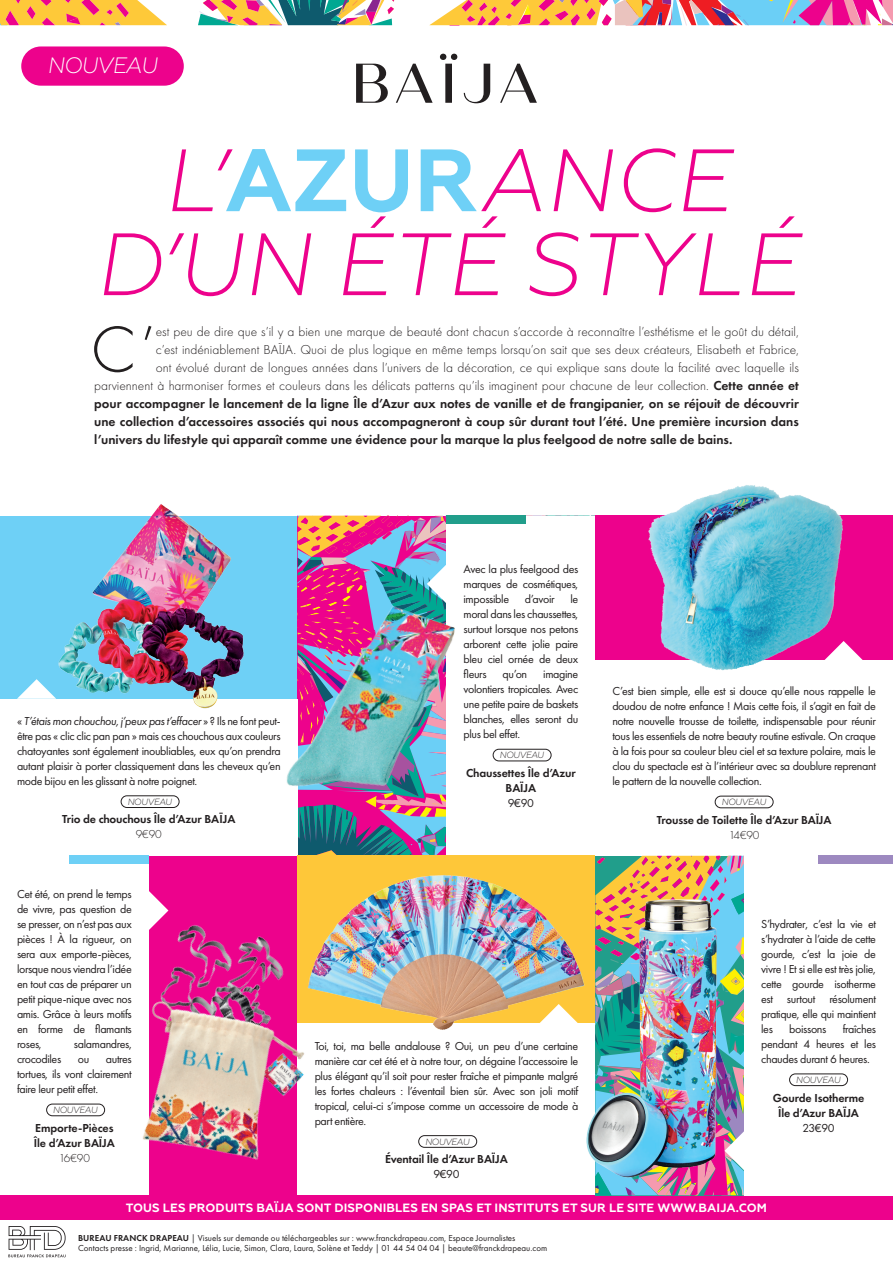
<style>
.page{position:relative;width:893px;height:1263px;background:#fff}
.page>*{position:absolute;margin:0;border:0;box-sizing:border-box;transform-origin:0 0}
.t1{font:italic 300 88.2px/84px "Geometria";color:#ed028c;text-align:center}
.t2{font:300 67.5px "Futura PT";color:#231f20}
.t3{font:italic 300 22.2px "Geometria";letter-spacing:-.05em;color:#fff}
.t4{font:300 13.5px "Futura PT";color:#231f20}
.t5{font:600 13.5px "Futura PT";color:#231f20}
.t6{font:12px/15px "Futura PT";letter-spacing:-.03em;color:#231f20;text-align:justify}
.t7{font:600 12px/15px "Futura PT";letter-spacing:-.01em;color:#231f20;text-align:center}
.t8{font:700 12px "Geometria";letter-spacing:.01em;color:#fff}
.t9{font:300 12px "Futura PT";letter-spacing:-.01em;color:#231f20}
.t10{font:9px/10.5px "Futura PT";color:#231f20}
.t11{font:italic 300 9px "Geometria";letter-spacing:-.05em;color:#231f20}
.s1{font-weight:700;font-style:normal;color:#6ed0f6}
.s2{font-weight:600}
.s3{font-style:italic}
</style>
<div class="page">
<div style="left:21px;top:46px;width:163px;height:40px;background:#ed028c;border-radius:20px"></div>
<svg style="left:8px;top:1226px;width:58px;height:31px"></svg>
<div style="left:0;top:1195px;width:893px;height:24px;background:#ed028c"></div>
<svg style="left:356px;top:64px;width:32px;height:39px"></svg>
<svg style="left:396px;top:64px;width:37px;height:39px"></svg>
<svg style="left:440px;top:54px;width:17px;height:49px"></svg>
<svg style="left:464px;top:64px;width:26px;height:39px"></svg>
<svg style="left:500px;top:64px;width:37px;height:39px"></svg>
<div style="left:0;top:516px;width:298px;height:339px;background:#6ed0f6"></div>
<div style="left:0;top:699px;width:298px;height:156px;background:#fff"></div>
<div style="left:121px;top:795px;width:58px;height:13px;border:1px solid #231f20;border-radius:6px"></div>
<img style="left:58px;top:504px;width:174px;height:205px">
<img style="left:232px;top:538px;width:66px;height:248px">
<svg style="left:17px;top:679px;width:39px;height:20px"></svg>
<div style="left:595px;top:516px;width:298px;height:339px;background:#ed028c"></div>
<div style="left:595px;top:660px;width:298px;height:196px;background:#fff"></div>
<img style="left:636px;top:485px;width:216px;height:163px">
<svg style="left:824px;top:641px;width:39px;height:19px"></svg>
<div style="left:789px;top:1074px;width:59px;height:12px;border:1px solid #231f20;border-radius:6px"></div>
<img style="left:298px;top:516px;width:491px;height:680px">
<svg style="left:198px;top:0;width:196px;height:25px"></svg>
<svg style="left:0;top:0;width:167px;height:26px;background:#fbb55d"></svg>
<svg style="left:429px;top:0;width:464px;height:26px;background:#d89894"></svg>
<div style="left:819px;top:855px;width:74px;height:8px;background:#9d89c0"></div>
<div style="left:69px;top:855px;width:80px;height:8px;background:#6ed0f6"></div>
<div style="left:446px;top:516px;width:80px;height:8px;background:#219e8b"></div>
<img style="left:36px;top:856px;width:362px;height:364px">
<h3 class="t3" style="left:47px;top:53px;width:112px">NOUVEAU</h3>
<h1 class="t1" style="left:94px;top:140px;width:706px">L’<span class="s1">AZUR</span>ANCE<br>D’UN ÉTÉ STYLÉ</h1>
<h2 class="t2" style="left:90px;top:311px;width:67px">C’</h2>
<p class="t4" style="left:156px;top:323px;width:644px">est peu de dire que s’il y a bien une marque de beauté dont chacun s’accorde à reconnaître l’esthétisme et le goût du détail,</p>
<p class="t4" style="left:156px;top:341px;width:645px">c’est indéniablement BAÏJA. Quoi de plus logique en même temps lorsqu’on sait que ses deux créateurs, Elisabeth et Fabrice,</p>
<p class="t4" style="left:156px;top:359px;width:645px">ont évolué durant de longues années dans l’univers de la décoration, ce qui explique sans doute la facilité avec laquelle ils</p>
<p class="t4" style="left:94px;top:377px;width:706px">parviennent à harmoniser formes et couleurs dans les délicats patterns qu’ils imaginent pour chacune de leur collection. <span class="s2">Cette année et</span></p>
<p class="t5" style="left:94px;top:395px;width:706px">pour accompagner le lancement de la ligne Île d’Azur aux notes de vanille et de frangipanier, on se réjouit de découvrir</p>
<p class="t5" style="left:94px;top:413px;width:706px">une collection d’accessoires associés qui nous accompagneront à coup sûr durant tout l’été. Une première incursion dans</p>
<p class="t5" style="left:94px;top:431px;width:640px">l’univers du lifestyle qui apparaît comme une évidence pour la marque la plus feelgood de notre salle de bains.</p>
<p class="t6" style="left:17px;top:713px;width:265px">« <span class="s3">T’étais mon chouchou, j’peux pas t’effacer</span> » ? Ils ne font peut&shy;être pas « clic clic pan pan » mais ces chouchous aux couleurs chatoyantes sont également inoubliables, eux qu’on prendra autant plaisir à porter classiquement dans les cheveux qu’en mode bijou en les glissant à notre poignet.</p>
<p class="t11" style="left:127px;top:796px;width:46px">NOUVEAU</p>
<p class="t7" style="left:62px;top:812px;width:175px">Trio de chouchous Île d’Azur BAÏJA</p>
<p class="t9" style="left:136px;top:828px;width:27px">9€90</p>
<p class="t6" style="left:17px;top:887px;width:116px">Cet été, on prend le temps de vivre, pas question de se presser, on n’est pas aux pièces ! À la rigueur, on sera aux emporte-pièces, lorsque nous viendra l’idée en tout cas de préparer un petit pique-nique avec nos amis. Grâce à leurs motifs en forme de flamants roses,</p>
<p class="t6" style="left:74px;top:1037px;width:59px">salamandres,</p>
<p class="t6" style="left:17px;top:1052px;width:46px">crocodiles</p>
<p class="t6" style="left:78px;top:1052px;width:13px">ou</p>
<p class="t6" style="left:17px;top:1052px;width:116px;text-indent:89px">autres tortues, ils vont clairement faire leur petit effet.</p>
<p class="t11" style="left:53px;top:1105px;width:46px">NOUVEAU</p>
<p class="t7" style="left:34px;top:1120px;width:82px;text-align:left">Emporte-Pièces<br>Île d’Azur BAÏJA</p>
<p class="t9" style="left:59px;top:1151px;width:33px">16€90</p>
<p class="t6" style="left:463px;top:562px;width:116px">Avec la plus feelgood des marques de cosmétiques, impossible</p>
<p class="t6" style="left:463px;top:592px;width:116px;text-indent:107px">le moral dans les chaussettes, surtout lorsque nos petons arborent cette jolie paire bleu ciel ornée de deux fleurs</p>
<p class="t6" style="left:525px;top:592px;width:32px">d’avoir</p>
<p class="t6" style="left:503px;top:667px;width:26px">qu’on</p>
<p class="t6" style="left:463px;top:667px;width:116px;text-indent:80px">imagine volontiers tropicales. Avec une petite paire de baskets blanches, elles seront du plus bel effet.</p>
<p class="t11" style="left:499px;top:750px;width:46px">NOUVEAU</p>
<p class="t7" style="left:466px;top:765px;width:111px">Chaussettes Île d’Azur<br>BAÏJA</p>
<p class="t6" style="left:508px;top:795px;width:28px">9€90</p>
<p class="t6" style="left:315px;top:1038px;width:265px">Toi, toi, ma belle andalouse ? Oui, un peu d’une certaine manière car cet été et à notre tour, on dégaine l’accessoire le plus élégant qu’il soit pour rester fraîche et pimpante malgré les fortes chaleurs : l’éventail bien sûr. Avec son joli motif tropical, celui-ci s’impose comme un accessoire de mode à part entière.</p>
<p class="t11" style="left:425px;top:1136px;width:46px">NOUVEAU</p>
<p class="t7" style="left:385px;top:1151px;width:124px">Éventail Île d’Azur BAÏJA</p>
<p class="t6" style="left:433px;top:1167px;width:28px">9€90</p>
<p class="t6" style="left:612px;top:684px;width:265px">C’est bien simple, elle est si douce qu’elle nous rappelle le doudou de notre enfance ! Mais cette fois, il s’agit en fait de notre nouvelle trousse de toilette, indispensable pour réunir tous les essentiels de notre beauty routine estivale. On craque à la fois pour sa couleur bleu ciel et sa texture polaire, mais le clou du spectacle est à l’intérieur avec sa doublure reprenant le pattern de la nouvelle collection.</p>
<p class="t11" style="left:721px;top:797px;width:46px">NOUVEAU</p>
<p class="t7" style="left:657px;top:812px;width:176px">Trousse de Toilette Île d’Azur BAÏJA</p>
<p class="t9" style="left:729px;top:828px;width:32px">14€90</p>
<p class="t6" style="left:761px;top:916px;width:116px">S’hydrater, c’est la vie et s’hydrater à l’aide de cette gourde, c’est la joie de vivre ! Et si elle est très jolie, cette gourde isotherme est surtout résolument pratique, elle qui maintient les</p>
<p class="t6" style="left:761px;top:1021px;width:116px;text-indent:82px">fraîches pendant 4 heures et les chaudes durant 6 heures.</p>
<p class="t11" style="left:796px;top:1074px;width:46px">NOUVEAU</p>
<p class="t7" style="left:773px;top:1090px;width:93px">Gourde Isotherme<br>Île d’Azur BAÏJA</p>
<p class="t6" style="left:802px;top:1120px;width:34px">23€90</p>
<p class="t6" style="left:789px;top:1021px;width:39px">boissons</p>
<p class="t8" style="left:126px;top:1201px;width:643px">TOUS LES PRODUITS BAÏJA SONT DISPONIBLES EN SPAS ET INSTITUTS ET SUR LE SITE WWW.BAIJA.COM</p>
<p class="t10" style="left:78px;top:1232px;width:471px"><span class="s2">BUREAU FRANCK DRAPEAU</span> | Visuels sur demande ou téléchargeables sur : www.franckdrapeau.com, Espace Journalistes<br>Contacts presse : Ingrid, Marianne, Lélia, Lucie, Simon, Clara, Laura, Solène et Teddy | 01 44 54 04 04 | beaute@franckdrapeau.com</p>
</div>
